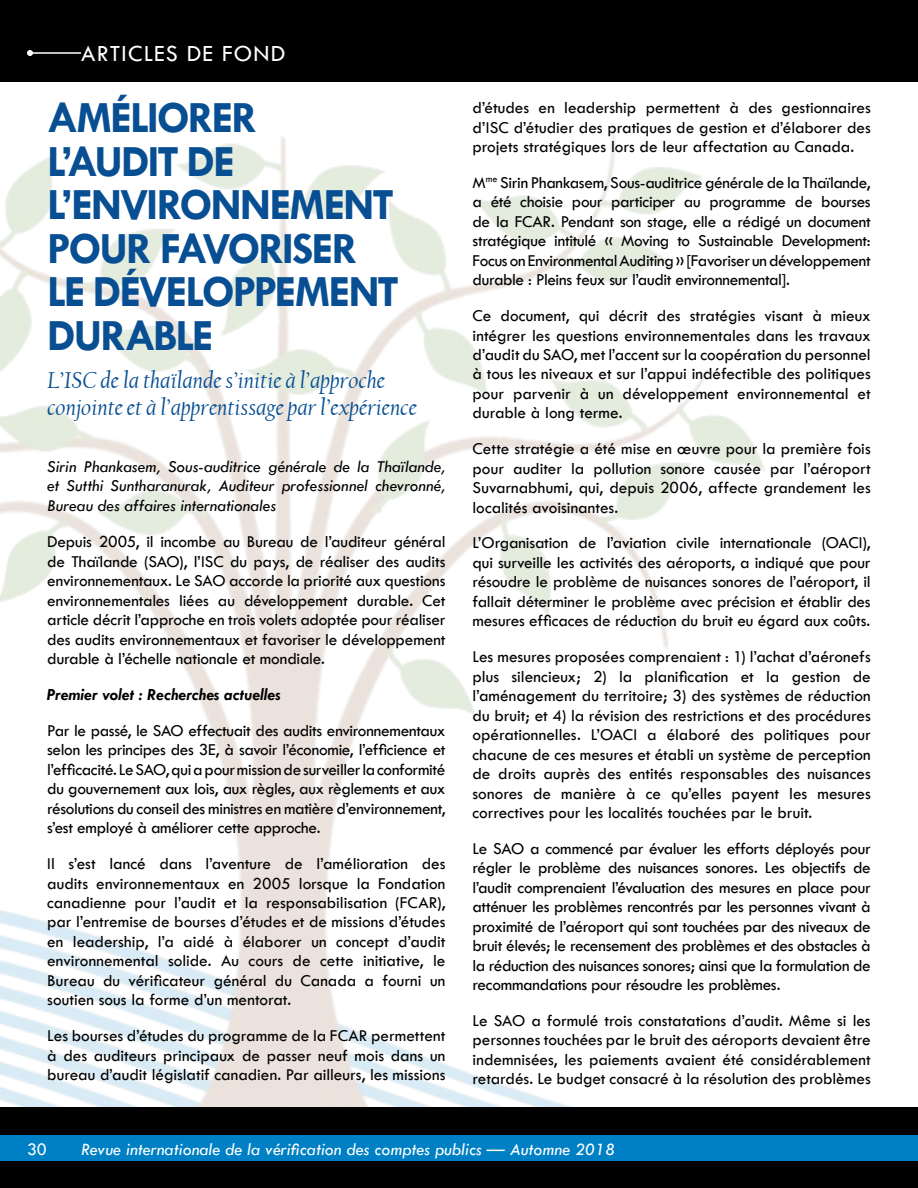
<style>
.page{position:relative;width:918px;height:1188px;background:#fff}
.page>*{position:absolute;margin:0;border:0;box-sizing:border-box;transform-origin:0 0}
.t1{font:700 45px/43.5px "Tw Cen";letter-spacing:-.045em;color:#074e92}
.t2{font:italic 24px/27px "Californian FB";color:#074e92}
.t3{font:24px "Tw Cen";letter-spacing:.05em;color:#fff}
.t4{font:italic 18px "Tw Cen";color:#fff}
.t5{font:18px "Tw Cen";color:#fff}
.t6{font:17.25px/19.5px "Tw Cen";letter-spacing:-.005em;color:#000;text-align:justify}
.t7{font:italic 17.25px/19.5px "Tw Cen";color:#000;text-align:justify}
.t8{font:italic 700 17.25px "Tw Cen";letter-spacing:-.01em;color:#000}
</style>
<div class="page">
<img style="left:0;top:81px;width:918px;height:1026px">
<div style="left:0;top:1107px;width:918px;height:81px;background:#000"></div>
<div style="left:0;top:1135px;width:918px;height:26px;background:#0080c4"></div>
<div style="left:0;top:0;width:918px;height:81px;background:#000"></div>
<hr style="left:30px;top:52px;width:51px;height:2px;background:#fff">
<svg style="left:27px;top:50px;width:6px;height:6px"></svg>
<h2 class="t3" style="left:81px;top:39px;width:206px">ARTICLES DE FOND</h2>
<h1 class="t1" style="left:47px;top:95px;width:353px">AMÉLIORER<br>L’AUDIT DE<br>L’ENVIRONNEMENT<br>POUR FAVORISER<br>LE DÉVELOPPEMENT<br>DURABLE</h1>
<h2 class="t2" style="left:47px;top:367px;width:371px">L’ISC de la thaïlande s’initie à l’approche conjointe et à l’apprentissage par l’expérience</h2>
<p class="t7" style="left:47px;top:456px;width:400px">Sirin Phankasem, Sous-auditrice générale de la Thaïlande, et Sutthi Suntharanurak, Auditeur professionnel chevronné, Bureau des affaires internationales</p>
<p class="t6" style="left:47px;top:532px;width:400px">Depuis 2005, il incombe au Bureau de l’auditeur général de Thaïlande (SAO), l’ISC du pays, de réaliser des audits environnementaux. Le SAO accorde la priorité aux questions environnementales liées au développement durable. Cet article décrit l’approche en trois volets adoptée pour réaliser des audits environnementaux et favoriser le développement durable à l’échelle nationale et mondiale.</p>
<p class="t8" style="left:47px;top:684px;width:235px">Premier volet : Recherches actuelles</p>
<p class="t6" style="left:47px;top:721px;width:400px">Par le passé, le SAO effectuait des audits environnementaux selon les principes des 3E, à savoir l’économie, l’efficience et l’efficacité. Le SAO, qui a pour mission de surveiller la conformité du gouvernement aux lois, aux règles, aux règlements et aux résolutions du conseil des ministres en matière d’environnement, s’est employé à améliorer cette approche.</p>
<p class="t6" style="left:47px;top:854px;width:400px">Il s’est lancé dans l’aventure de l’amélioration des audits environnementaux en 2005 lorsque la Fondation canadienne pour l’audit et la responsabilisation (FCAR), par l’entremise de bourses d’études et de missions d’études en leadership, l’a aidé à élaborer un concept d’audit environnemental solide. Au cours de cette initiative, le Bureau du vérificateur général du Canada a fourni un soutien sous la forme d’un mentorat.</p>
<p class="t6" style="left:47px;top:1026px;width:400px">Les bourses d’études du programme de la FCAR permettent à des auditeurs principaux de passer neuf mois dans un bureau d’audit législatif canadien. Par ailleurs, les missions</p>
<p class="t6" style="left:472px;top:98px;width:400px">d’études en leadership permettent à des gestionnaires d’ISC d’étudier des pratiques de gestion et d’élaborer des projets stratégiques lors de leur affectation au Canada.</p>
<p class="t6" style="left:472px;top:173px;width:400px">M<sup>me</sup> Sirin Phankasem, Sous-auditrice générale de la Thaïlande, a été choisie pour participer au programme de bourses de la FCAR. Pendant son stage, elle a rédigé un document stratégique intitulé « Moving to Sustainable Development:<br>Focus on Environmental Auditing» [Favoriser un développement durable : Pleins feux sur l’audit environnemental].</p>
<p class="t6" style="left:473px;top:306px;width:400px">Ce document, qui décrit des stratégies visant à mieux intégrer les questions environnementales dans les travaux d’audit du SAO, met l’accent sur la coopération du personnel à tous les niveaux et sur l’appui indéfectible des politiques pour parvenir à un développement environnemental et durable à long terme.</p>
<p class="t6" style="left:473px;top:439px;width:400px">Cette stratégie a été mise en œuvre pour la première fois pour auditer la pollution sonore causée par l’aéroport Suvarnabhumi, qui, depuis 2006, affecte grandement les localités avoisinantes.</p>
<p class="t6" style="left:473px;top:533px;width:400px">L’Organisation de l’aviation civile internationale (OACI), qui surveille les activités des aéroports, a indiqué que pour résoudre le problème de nuisances sonores de l’aéroport, il fallait déterminer le problème avec précision et établir des mesures efficaces de réduction du bruit eu égard aux coûts.</p>
<p class="t6" style="left:473px;top:647px;width:400px">Les mesures proposées comprenaient : 1) l’achat d’aéronefs plus silencieux; 2) la planification et la gestion de l’aménagement du territoire; 3) des systèmes de réduction du bruit; et 4) la révision des restrictions et des procédures opérationnelles. L’OACI a élaboré des politiques pour chacune de ces mesures et établi un système de perception de droits auprès des entités responsables des nuisances sonores de manière à ce qu’elles payent les mesures correctives pour les localités touchées par le bruit.</p>
<p class="t6" style="left:473px;top:838px;width:400px">Le SAO a commencé par évaluer les efforts déployés pour régler le problème des nuisances sonores. Les objectifs de l’audit comprenaient l’évaluation des mesures en place pour atténuer les problèmes rencontrés par les personnes vivant à proximité de l’aéroport qui sont touchées par des niveaux de bruit élevés; le recensement des problèmes et des obstacles à la réduction des nuisances sonores; ainsi que la formulation de recommandations pour résoudre les problèmes.</p>
<p class="t6" style="left:473px;top:1011px;width:400px">Le SAO a formulé trois constatations d’audit. Même si les personnes touchées par le bruit des aéroports devaient être indemnisées, les paiements avaient été considérablement retardés. Le budget consacré à la résolution des problèmes</p>
<p class="t5" style="left:27px;top:1139px;width:21px">30</p>
<p class="t4" style="left:81px;top:1139px;width:535px">Revue internationale de la vérification des comptes publics — Automne 2018</p>
</div>
